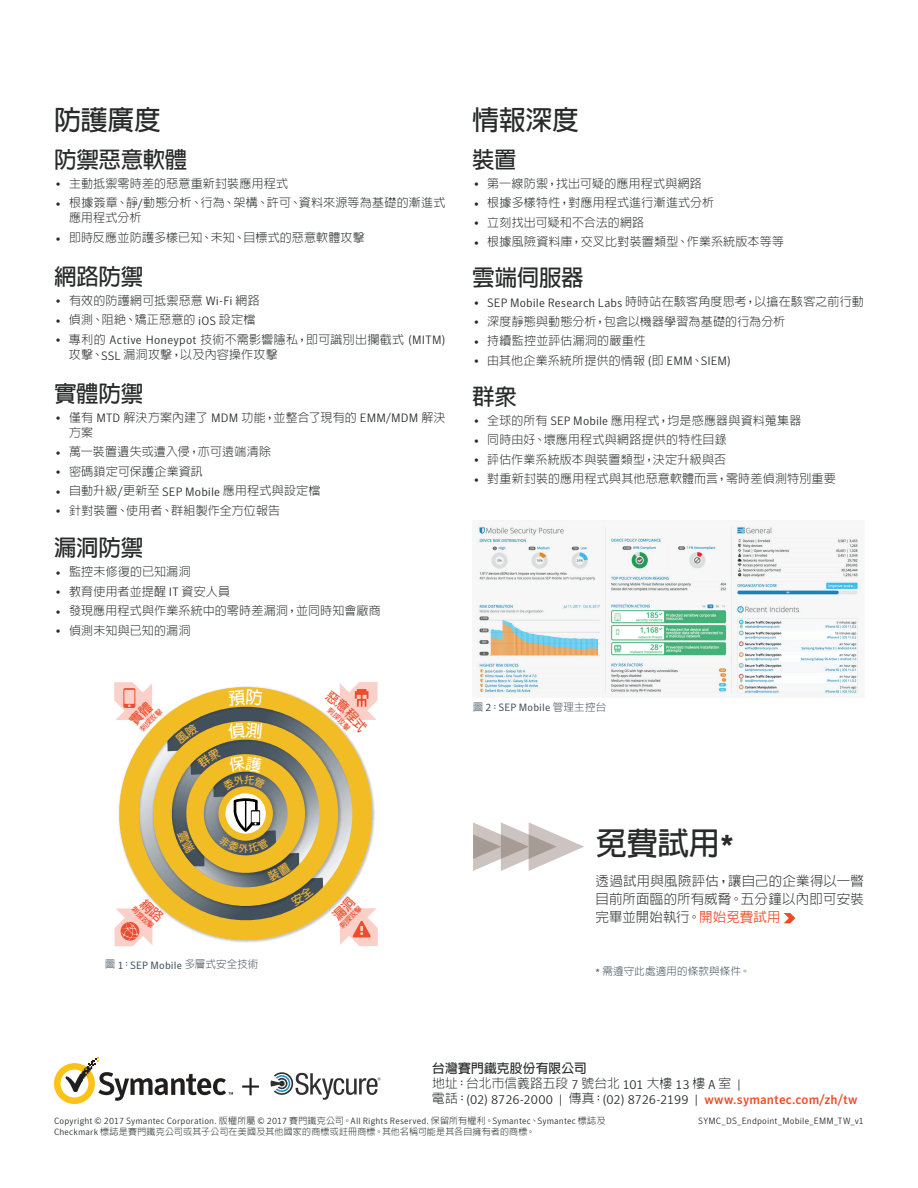
<style>
.page{position:relative;width:918px;height:1188px;background:#fff}
.page>*{position:absolute;margin:0;border:0;box-sizing:border-box;transform-origin:0 0}
.t1{font:700 31.5px "AR Hei B5";color:#282b2a}
.t2{font:700 27px "AR Hei B5";letter-spacing:-.01em;color:#282b2a}
.t3{font:700 22.5px "AR Hei B5";letter-spacing:-.01em;color:#282b2a}
.t4{font:300 13.5px/18px "AR Hei B5";letter-spacing:.01em;color:#282b2a;text-align:justify}
.t5{font:300 12.75px "Symantec Sans";letter-spacing:-.01em;color:#282b2a}
.t6{font:300 12.75px/15px "AR Hei B5";color:#282b2a}
.t7{font:300 12px/15px "AR Hei B5";letter-spacing:.015em;color:#282b2a}
.t8{font:300 12px "Symantec Sans";letter-spacing:.015em;color:#282b2a}
.t9{font:10.5px "Symantec Sans";letter-spacing:.015em;color:#41515c}
.t10{font:300 10.5px "AR Hei B5";letter-spacing:.02em;color:#41515c}
.t11{font:300 9px "Symantec Sans";letter-spacing:.015em;color:#282b2a}
.t12{font:300 9px "AR Hei B5";letter-spacing:.02em;color:#282b2a}
.s1{font-family:"Symantec Sans"}
.s2{font-family:"AR Hei B5"}
.s3{font-family:"AR Hei B5";font-weight:300}
.s4{font-weight:500;color:#f04b26}
.s5{font-family:"Symantec Sans";font-weight:400}
.s6{font-weight:700}
</style>
<div class="page">
<svg style="left:54px;top:1057px;width:179px;height:47px"></svg>
<svg style="left:242px;top:1078px;width:17px;height:17px"></svg>
<svg style="left:271px;top:1072px;width:110px;height:28px"></svg>
<svg style="left:473px;top:822px;width:111px;height:49px"></svg>
<svg style="left:784px;top:913px;width:11px;height:10px"></svg>
<img style="left:477px;top:525px;width:382px;height:169px">
<svg style="left:114px;top:682px;width:264px;height:264px"></svg>
<h2 class="t2" style="left:54px;top:106px;width:109px">防護廣度</h2>
<h3 class="t3" style="left:54px;top:148px;width:135px">防禦惡意軟體</h3>
<p class="t7" style="left:56px;top:176px;width:234px"><span class="s1">•</span> 主動抵禦零時差的惡意重新封裝應用程式</p>
<p class="t7" style="left:69px;top:195px;width:378px;text-indent:-14px"><span class="s1">•</span> 根據簽章、靜<span class="s1">/</span>動態分析、行為、架構、許可、資料來源等為基礎的漸進式應用程式分析</p>
<p class="t7" style="left:56px;top:230px;width:311px"><span class="s1">•</span> 即時反應並防護多樣已知、未知、目標式的惡意軟體攻擊</p>
<h3 class="t3" style="left:54px;top:265px;width:91px">網路防禦</h3>
<p class="t7" style="left:56px;top:293px;width:206px"><span class="s1">•</span> 有效的防護網可抵禦惡意 <span class="s1">Wi-Fi</span> 網路</p>
<p class="t7" style="left:55px;top:312px;width:201px"><span class="s1">•</span> 偵測、阻絕、矯正惡意的 <span class="s1">iOS</span> 設定檔</p>
<p class="t8" style="left:55px;top:333px;width:392px">• <span class="s2">專利的</span> Active Honeypot <span class="s2">技術不需影響隱私，即可識別出攔截式</span> (MITM)</p>
<p class="t7" style="left:69px;top:347px;width:210px">攻擊、<span class="s1">SSL</span> 漏洞攻擊，以及內容操作攻擊</p>
<h3 class="t3" style="left:54px;top:382px;width:91px">實體防禦</h3>
<p class="t7" style="left:69px;top:410px;width:378px;text-indent:-14px"><span class="s1">•</span> 僅有 <span class="s1">MTD</span> 解決方案內建了 <span class="s1">MDM</span> 功能，並整合了現有的 <span class="s1">EMM/MDM</span> 解決方案</p>
<p class="t7" style="left:56px;top:444px;width:217px"><span class="s1">•</span> 萬一裝置遺失或遭入侵，亦可遠端清除</p>
<p class="t7" style="left:56px;top:464px;width:149px"><span class="s1">•</span> 密碼鎖定可保護企業資訊</p>
<p class="t7" style="left:56px;top:483px;width:267px"><span class="s1">•</span> 自動升級<span class="s1">/</span>更新至 <span class="s1">SEP Mobile</span> 應用程式與設定檔</p>
<p class="t7" style="left:56px;top:503px;width:226px"><span class="s1">•</span> 針對裝置、使用者、群組製作全方位報告</p>
<h3 class="t3" style="left:54px;top:536px;width:91px">漏洞防禦</h3>
<p class="t7" style="left:56px;top:564px;width:137px"><span class="s1">•</span> 監控未修復的已知漏洞</p>
<p class="t7" style="left:56px;top:584px;width:176px"><span class="s1">•</span> 教育使用者並提醒 <span class="s1">IT</span> 資安人員</p>
<p class="t7" style="left:56px;top:603px;width:327px"><span class="s1">•</span> 發現應用程式與作業系統中的零時差漏洞，並同時知會廠商</p>
<p class="t7" style="left:56px;top:623px;width:137px"><span class="s1">•</span> 偵測未知與已知的漏洞</p>
<h2 class="t2" style="left:472px;top:106px;width:109px">情報深度</h2>
<h3 class="t3" style="left:472px;top:148px;width:46px">裝置</h3>
<p class="t7" style="left:474px;top:176px;width:230px"><span class="s1">•</span> 第一線防禦，找出可疑的應用程式與網路</p>
<p class="t7" style="left:474px;top:195px;width:242px"><span class="s1">•</span> 根據多樣特性，對應用程式進行漸進式分析</p>
<p class="t7" style="left:474px;top:215px;width:172px"><span class="s1">•</span> 立刻找出可疑和不合法的網路</p>
<p class="t7" style="left:474px;top:234px;width:312px"><span class="s1">•</span> 根據風險資料庫，交叉比對裝置類型、作業系統版本等等</p>
<h3 class="t3" style="left:472px;top:266px;width:113px">雲端伺服器</h3>
<p class="t8" style="left:474px;top:296px;width:391px">• SEP Mobile Research Labs <span class="s2">時時站在駭客角度思考，以搶在駭客之前行動</span></p>
<p class="t7" style="left:474px;top:314px;width:313px"><span class="s1">•</span> 深度靜態與動態分析，包含以機器學習為基礎的行為分析</p>
<p class="t7" style="left:474px;top:333px;width:173px"><span class="s1">•</span> 持續監控並評估漏洞的嚴重性</p>
<p class="t7" style="left:474px;top:353px;width:259px"><span class="s1">•</span> 由其他企業系統所提供的情報 <span class="s1">(</span>即 <span class="s1">EMM</span>、<span class="s1">SIEM)</span></p>
<h3 class="t3" style="left:472px;top:385px;width:46px">群眾</h3>
<p class="t7" style="left:474px;top:413px;width:329px"><span class="s1">•</span> 全球的所有 <span class="s1">SEP Mobile</span> 應用程式，均是感應器與資料蒐集器</p>
<p class="t7" style="left:474px;top:432px;width:254px"><span class="s1">•</span> 同時由好、壞應用程式與網路提供的特性目錄</p>
<p class="t7" style="left:474px;top:452px;width:254px"><span class="s1">•</span> 評估作業系統版本與裝置類型，決定升級與否</p>
<p class="t7" style="left:474px;top:471px;width:363px"><span class="s1">•</span> 對重新封裝的應用程式與其他惡意軟體而言，零時差偵測特別重要</p>
<p class="t9" style="left:473px;top:702px;width:135px"><span class="s3">圖</span> 2<span class="s3">：</span>SEP Mobile <span class="s3">管理主控台</span></p>
<p class="t9" style="left:105px;top:959px;width:155px"><span class="s3">圖</span> 1<span class="s3">：</span>SEP Mobile <span class="s3">多層式安全技術</span></p>
<h1 class="t1" style="left:596px;top:827px;width:140px">免費試用<span class="s1">*</span></h1>
<p class="t4" style="left:596px;top:872px;width:270px">透過試用與風險評估，讓自己的企業得以一瞥目前所面臨的所有威脅。五分鐘以內即可安裝完畢並開始執行。<span class="s4">開始免費試用</span></p>
<p class="t10" style="left:596px;top:966px;width:156px"><span class="s5">*</span> 需遵守此處適用的條款與條件。</p>
<p class="t6" style="left:432px;top:1061px;width:311px"><span class="s6">台灣賽門鐵克股份有限公司<br></span>地址：台北市信義路五段 <span class="s1">7</span> 號台北 <span class="s1">101</span> 大樓 <span class="s1">13</span> 樓 <span class="s1">A</span> 室 <span class="s1">|</span></p>
<p class="t5" style="left:432px;top:1092px;width:427px"><span class="s2">電話：</span>(02) 8726-2000 | <span class="s2">傳真：</span>(02) 8726-2199 | <span class="s4">www.symantec.com/zh/tw</span></p>
<p class="t11" style="left:54px;top:1116px;width:553px">Copyright © 2017 Symantec Corporation. <span class="s2">版權所屬</span> © 2017 <span class="s2">賽門鐵克公司。</span>All Rights Reserved. <span class="s2">保留所有權利。</span>Symantec<span class="s2">、</span>Symantec <span class="s2">標誌及</span></p>
<p class="t12" style="left:54px;top:1127px;width:483px"><span class="s1">Checkmark</span> 標誌是賽門鐵克公司或其子公司在美國及其他國家的商標或註冊商標。其他名稱可能是其各自擁有者的商標。</p>
<p class="t11" style="left:698px;top:1116px;width:167px">SYMC_DS_Endpoint_Mobile_EMM_TW_v1</p>
</div>
